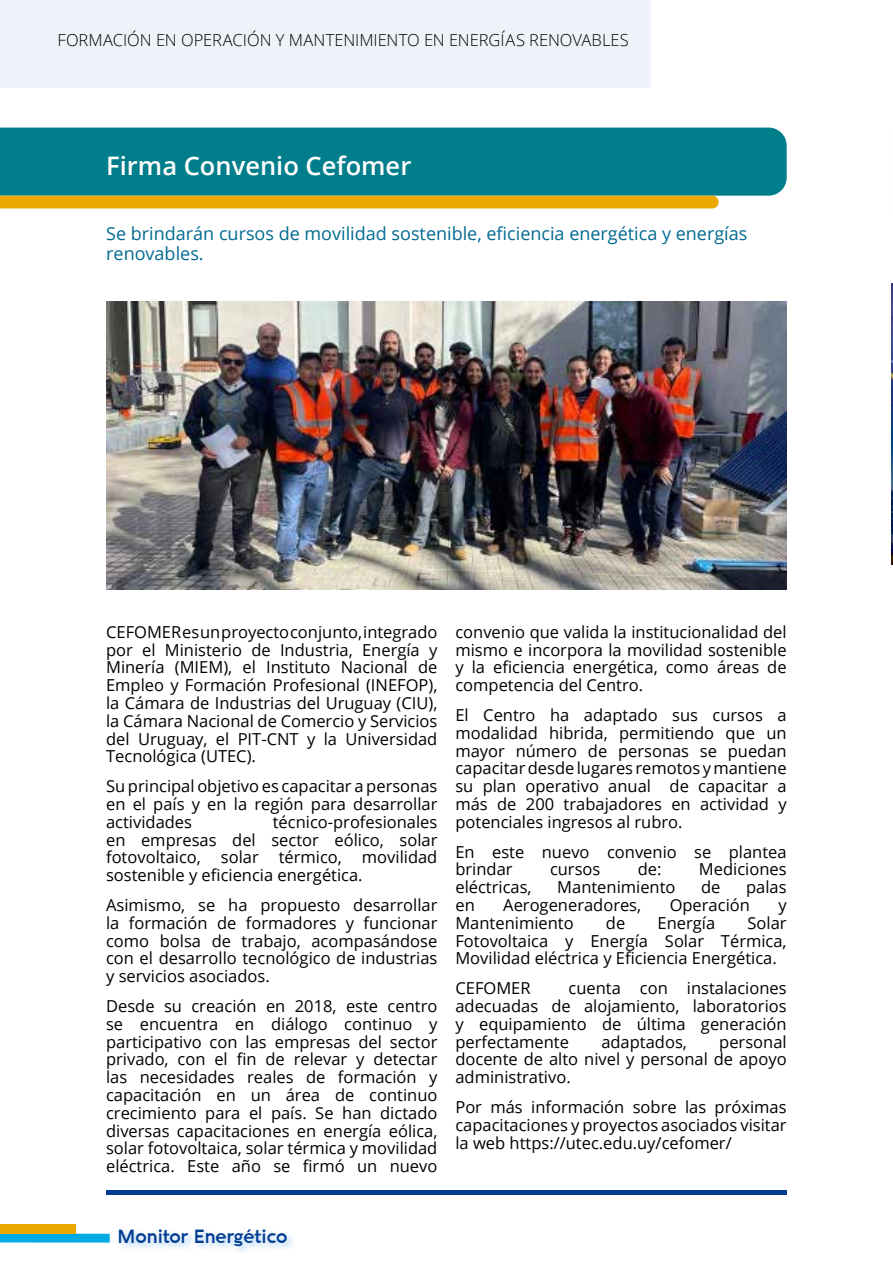
<style>
.page{position:relative;width:893px;height:1263px;background:#fff}
.page>*{position:absolute;margin:0;border:0;box-sizing:border-box;transform-origin:0 0}
.t1{font:600 25.5px "Open Sans";color:#fff}
.t2{font:600 18.6px "Aquawax";color:#003d91}
.t3{font:18px/19.4px "Open Sans";color:#006a91}
.t4{font:16.5px/17.9px "Open Sans";color:#000;text-align:justify}
.t5{font:300 16.5px "Open Sans";color:#000}
</style>
<div class="page">
<div style="left:106px;top:1189px;width:681px;height:5px;background:#003d91"></div>
<div style="left:0;top:1234px;width:110px;height:8px;background:#00abe3"></div>
<div style="left:0;top:1224px;width:76px;height:9px;background:#eba900"></div>
<div style="left:0;top:128px;width:787px;height:68px;background:#007e8c"></div>
<div style="left:0;top:0;width:651px;height:88px;background:#eef3f9"></div>
<div style="left:0;top:196px;width:719px;height:12px;background:#eba900"></div>
<img style="left:106px;top:302px;width:681px;height:288px">
<img style="left:892px;top:283px;width:1px;height:282px">
<p class="t5" style="left:57px;top:29px;width:573px">FORMACIÓN EN OPERACIÓN Y MANTENIMIENTO EN ENERGÍAS RENOVABLES</p>
<h1 class="t1" style="left:106px;top:148px;width:307px">Firma Convenio Cefomer</h1>
<p class="t3" style="left:106px;top:224px;width:643px">Se brindarán cursos de movilidad sostenible, eficiencia energética y energías renovables.</p>
<p class="t4" style="left:106px;top:622px;width:333px">CEFOMER es un proyecto conjunto, integrado por el Ministerio de Industria, Energía y Minería (MIEM), el Instituto Nacional de Empleo y Formación Profesional (INEFOP), la Cámara de Industrias del Uruguay (CIU), la Cámara Nacional de Comercio y Servicios del Uruguay, el PIT-CNT y la Universidad Tecnológica (UTEC).</p>
<p class="t4" style="left:106px;top:777px;width:333px">Su principal objetivo es capacitar a personas en el país y en la región para desarrollar actividades</p>
<p class="t4" style="left:106px;top:812px;width:333px;text-indent:167px">técnico-profesionales en empresas del sector eólico, solar fotovoltaico, solar térmico, movilidad sostenible y eficiencia energética.</p>
<p class="t4" style="left:106px;top:896px;width:333px">Asimismo, se ha propuesto desarrollar la formación de formadores y funcionar como bolsa de trabajo, acompasándose con el desarrollo tecnológico de industrias y servicios asociados.</p>
<p class="t4" style="left:106px;top:997px;width:333px">Desde su creación en 2018, este centro se encuentra en diálogo continuo y participativo con las empresas del sector privado, con el fin de relevar y detectar las necesidades reales de formación y capacitación en un área de continuo crecimiento para el país. Se han dictado diversas capacitaciones en energía eólica, solar fotovoltaica, solar térmica y movilidad eléctrica. Este año se firmó un nuevo</p>
<p class="t4" style="left:455px;top:622px;width:333px">convenio que valida la institucionalidad del mismo e incorpora la movilidad sostenible y la eficiencia energética, como áreas de competencia del Centro.</p>
<p class="t4" style="left:455px;top:706px;width:333px">El Centro ha adaptado sus cursos a modalidad hibrida, permitiendo que un mayor número de personas se puedan capacitar desde lugares remotos y mantiene su plan operativo anual de capacitar a más de 200 trabajadores en actividad y potenciales ingresos al rubro.</p>
<p class="t4" style="left:455px;top:842px;width:333px">En este nuevo convenio se plantea brindar</p>
<p class="t4" style="left:550px;top:860px;width:52px">cursos</p>
<p class="t4" style="left:638px;top:860px;width:25px">de:</p>
<p class="t4" style="left:699px;top:860px;width:89px">Mediciones</p>
<p class="t4" style="left:455px;top:878px;width:78px">eléctricas,</p>
<p class="t4" style="left:557px;top:878px;width:120px">Mantenimiento</p>
<p class="t4" style="left:701px;top:878px;width:21px">de</p>
<p class="t4" style="left:746px;top:878px;width:42px">palas</p>
<p class="t4" style="left:455px;top:896px;width:21px">en</p>
<p class="t4" style="left:503px;top:896px;width:139px">Aerogeneradores,</p>
<p class="t4" style="left:670px;top:896px;width:82px">Operación</p>
<p class="t4" style="left:778px;top:896px;width:10px">y</p>
<p class="t4" style="left:455px;top:913px;width:120px">Mantenimiento</p>
<p class="t4" style="left:606px;top:913px;width:21px">de</p>
<p class="t4" style="left:658px;top:913px;width:59px">Energía</p>
<p class="t4" style="left:455px;top:913px;width:333px;text-indent:292px">Solar Fotovoltaica y Energía Solar Térmica, Movilidad eléctrica y Eficiencia Energética.</p>
<p class="t4" style="left:455px;top:979px;width:77px">CEFOMER</p>
<p class="t4" style="left:455px;top:979px;width:333px;text-indent:113px">cuenta con instalaciones adecuadas de alojamiento, laboratorios y equipamiento de última generación perfectamente</p>
<p class="t4" style="left:455px;top:1032px;width:333px;text-indent:264px">personal docente de alto nivel y personal de apoyo administrativo.</p>
<p class="t4" style="left:455px;top:1098px;width:333px">Por más información sobre las próximas capacitaciones y proyectos asociados visitar la web https://utec.edu.uy/cefomer/</p>
<p class="t4" style="left:601px;top:1032px;width:87px">adaptados,</p>
<p class="t2" style="left:118px;top:1225px;width:171px">Monitor Energético</p>
</div>
